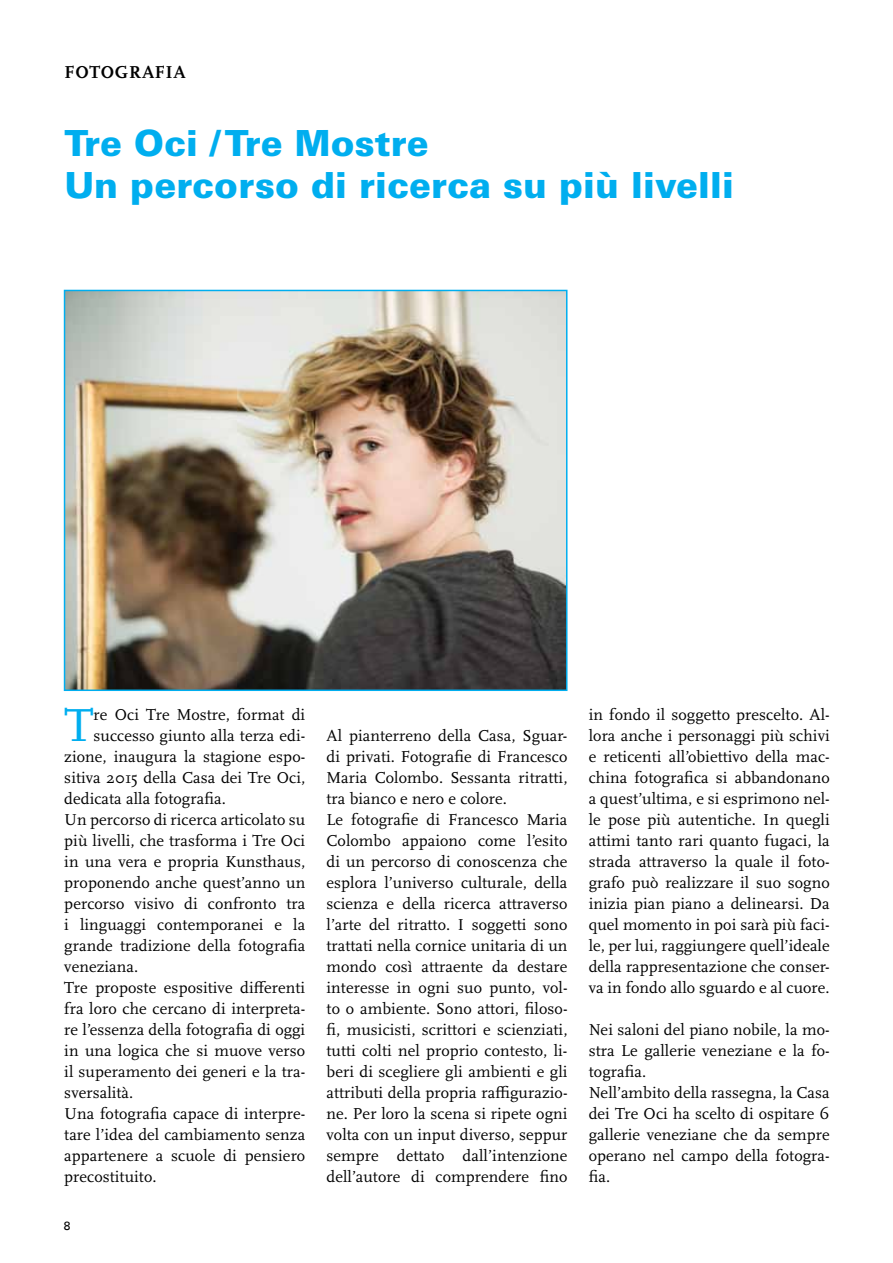
<style>
.page{position:relative;width:893px;height:1263px;background:#fff}
.page>*{position:absolute;margin:0;border:0;box-sizing:border-box;transform-origin:0 0}
.t1{font:48.3px "Scala OT";color:#00aeef}
.t2{font:900 36px/42px "Univers LT Std";color:#00aeef}
.t3{font:700 18px "Scala OT";color:#000}
.t4{font:16.5px/21px "Scala OT";letter-spacing:.005em;color:#000}
.t5{font:12px "Univers LT";color:#000}
</style>
<div class="page">
<img style="left:67px;top:293px;width:497px;height:395px">
<div style="left:64px;top:290px;width:503px;height:401px;border:2px solid #00aeef"></div>
<p class="t3" style="left:64px;top:62px;width:14px">FOTOGRAFIA</p>
<h2 class="t2" style="left:64px;top:121px;width:671px">Tre Oci / Tre Mostre<br>Un percorso di ricerca su più livelli</h2>
<h1 class="t1" style="left:64px;top:699px;width:30px">T</h1>
<p class="t4" style="left:94px;top:705px;width:213px">re Oci Tre Mostre, format di</p>
<p class="t4" style="left:94px;top:726px;width:213px">successo giunto alla terza edi-</p>
<p class="t4" style="left:64px;top:747px;width:242px">zione, inaugura la stagione espo-</p>
<p class="t4" style="left:64px;top:768px;width:242px">sitiva 2015 della Casa dei Tre Oci,</p>
<p class="t4" style="left:64px;top:789px;width:163px">dedicata alla fotografia.</p>
<p class="t4" style="left:64px;top:810px;width:242px">Un percorso di ricerca articolato su</p>
<p class="t4" style="left:64px;top:831px;width:242px">più livelli, che trasforma i Tre Oci</p>
<p class="t4" style="left:64px;top:852px;width:242px">in una vera e propria Kunsthaus,</p>
<p class="t4" style="left:64px;top:873px;width:242px">proponendo anche quest’anno un</p>
<p class="t4" style="left:64px;top:894px;width:242px">percorso visivo di confronto tra</p>
<p class="t4" style="left:64px;top:915px;width:242px">i linguaggi contemporanei e la</p>
<p class="t4" style="left:64px;top:936px;width:242px">grande tradizione della fotografia</p>
<p class="t4" style="left:64px;top:957px;width:76px">veneziana.</p>
<p class="t4" style="left:64px;top:978px;width:242px">Tre proposte espositive differenti</p>
<p class="t4" style="left:64px;top:999px;width:242px">fra loro che cercano di interpreta-</p>
<p class="t4" style="left:64px;top:1020px;width:242px">re l’essenza della fotografia di oggi</p>
<p class="t4" style="left:64px;top:1041px;width:242px">in una logica che si muove verso</p>
<p class="t4" style="left:64px;top:1062px;width:242px">il superamento dei generi e la tra-</p>
<p class="t4" style="left:64px;top:1083px;width:71px">sversalità.</p>
<p class="t4" style="left:64px;top:1104px;width:242px">Una fotografia capace di interpre-</p>
<p class="t4" style="left:64px;top:1125px;width:242px">tare l’idea del cambiamento senza</p>
<p class="t4" style="left:64px;top:1146px;width:242px">appartenere a scuole di pensiero</p>
<p class="t4" style="left:64px;top:1167px;width:94px">precostituito.</p>
<p class="t5" style="left:64px;top:1218px;width:8px">8</p>
<p class="t4" style="left:327px;top:726px;width:242px">Al pianterreno della Casa, Sguar&shy;di privati. Fotografie di Francesco Maria Colombo. Sessanta ritratti, tra bianco e nero e colore.<br>Le fotografie di Francesco Maria Colombo appaiono come l’esito di un percorso di conoscenza che esplora l’universo culturale, della scienza e della ricerca attraverso l’arte del ritratto. I soggetti sono trattati nella cornice unitaria di un mondo così attraente da destare interesse in ogni suo punto, vol&shy;to o ambiente. Sono attori, filoso&shy;fi, musicisti, scrittori e scienziati, tutti colti nel proprio contesto, li&shy;beri di scegliere gli ambienti e gli attributi della propria raffigurazio&shy;ne. Per loro la scena si ripete ogni volta con un input diverso, seppur sempre dettato dall’intenzione dell’autore di comprendere fino</p>
<p class="t4" style="left:589px;top:705px;width:242px;text-align:justify">in fondo il soggetto prescelto. Al&shy;lora anche i personaggi più schivi e reticenti all’obiettivo della mac&shy;china fotografica si abbandonano a quest’ultima, e si esprimono nel&shy;le pose più autentiche. In quegli attimi tanto rari quanto fugaci, la strada attraverso la quale il foto&shy;grafo può realizzare il suo sogno inizia pian piano a delinearsi. Da quel momento in poi sarà più faci&shy;le, per lui, raggiungere quell’ideale della rappresentazione che conser&shy;va in fondo allo sguardo e al cuore.</p>
<p class="t4" style="left:589px;top:1020px;width:242px">Nei saloni del piano nobile, la mo&shy;stra Le gallerie veneziane e la fo&shy;tografia.<br>Nell’ambito della rassegna, la Casa dei Tre Oci ha scelto di ospitare 6 gallerie veneziane che da sempre operano nel campo della fotogra&shy;fia.</p>
</div>
